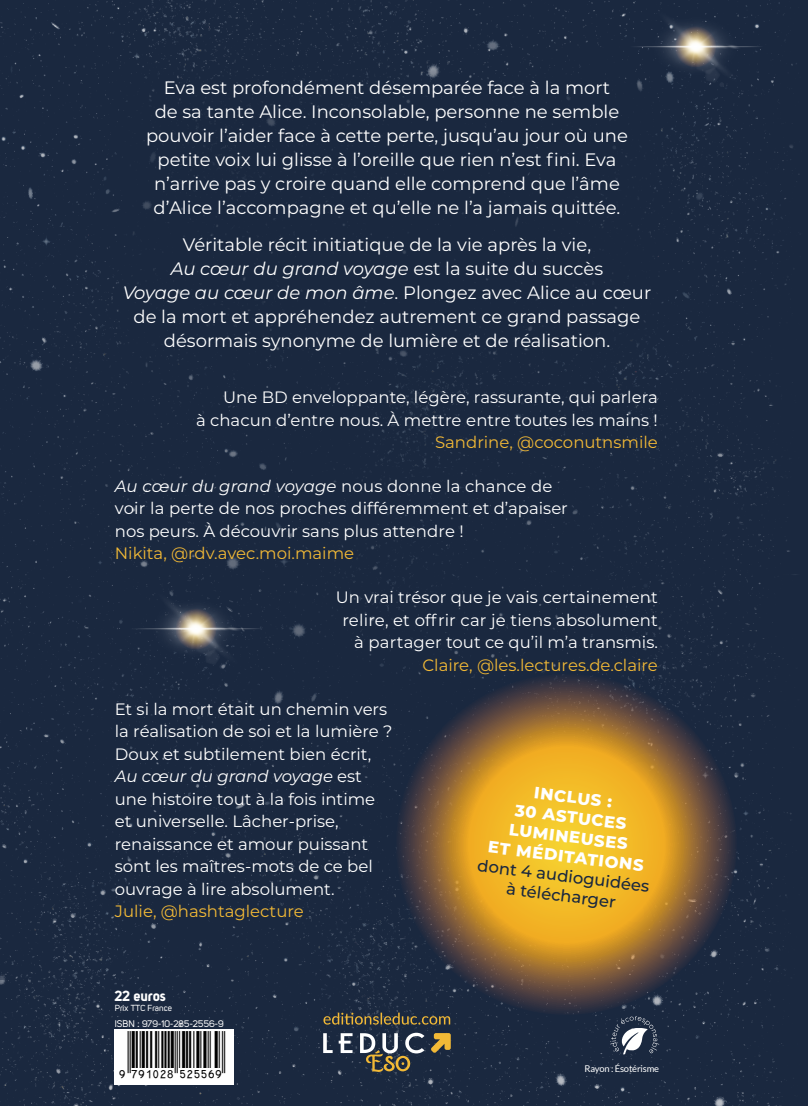
<style>
.page{position:relative;width:808px;height:1106px;background:#1a283f}
.page>*{position:absolute;margin:0;border:0;box-sizing:border-box;transform-origin:0 0}
.t1{font:18px/24px "Montserrat";color:#fff;text-align:center}
.t2{font:16.5px/22.5px "Montserrat";color:#fff;text-align:right}
.t3{font:800 16.35px/19.6px "Montserrat";color:#fff;text-align:center}
.t4{font:14.55px "Uni Sans Bold";color:#fff}
.t5{font:9.45px "Uni Sans Regular";color:#fff}
.t6{font:9.3px "Lato";letter-spacing:-.02em;color:#fff}
.t7{font:8.7px "Uni Sans Regular";color:#fff}
.s1{font-style:italic}
.s2{color:#f2b936}
.s3{font-weight:500;color:#1a283f}
</style>
<div class="page">
<div style="left:0;top:729px;width:134px;height:377px;background:#1a283f"></div>
<div style="left:86px;top:47px;width:602px;height:337px;background:#1a283f"></div>
<svg style="left:610px;top:1025px;width:49px;height:29px"></svg>
<svg style="left:323px;top:1033px;width:10px;height:20px"></svg>
<svg style="left:339px;top:1033px;width:13px;height:20px"></svg>
<svg style="left:360px;top:1032px;width:64px;height:40px;background:#5f6262"></svg>
<svg style="left:431px;top:1033px;width:20px;height:20px"></svg>
<svg style="left:323px;top:1012px;width:62px;height:12px"></svg>
<div style="left:115px;top:1029px;width:119px;height:55px;background:#fff"></div>
<img style="left:539px;top:0;width:269px;height:148px">
<svg style="left:385px;top:673px;width:362px;height:352px;background:#7d6436"></svg>
<img style="left:40px;top:540px;width:297px;height:190px">
<p class="t1" style="left:146px;top:75px;width:483px">Eva est profondément désemparée face à la mort<br>de sa tante Alice. Inconsolable, personne ne semble pouvoir l’aider face à cette perte, jusqu’au jour où une petite voix lui glisse à l’oreille que rien n’est fini. Eva n’arrive pas y croire quand elle comprend que l’âme d’Alice l’accompagne et qu’elle ne l’a jamais quittée.</p>
<p class="t1" style="left:123px;top:232px;width:530px">Véritable récit initiatique de la vie après la vie,<br><span class="s1">Au cœur du grand voyage</span> est la suite du succès<br><span class="s1">Voyage au cœur de mon âme</span>. Plongez avec Alice au cœur de la mort et appréhendez autrement ce grand passage désormais synonyme de lumière et de réalisation.</p>
<p class="t2" style="left:196px;top:385px;width:463px">Une BD enveloppante, légère, rassurante, qui parlera<br>à chacun d’entre nous. À mettre entre toutes les mains !<br><span class="s2">Sandrine, @coconutnsmile</span></p>
<p class="t2" style="left:115px;top:474px;width:455px;text-align:left"><span class="s1">Au cœur du grand voyage</span> nous donne la chance de voir la perte de nos proches différemment et d’apaiser nos peurs. À découvrir sans plus attendre !<br><span class="s2">Nikita, @rdv.avec.moi.maime</span></p>
<p class="t2" style="left:336px;top:585px;width:324px">Un vrai trésor que je vais certainement relire, et offrir car je tiens absolument à partager tout ce qu’il m’a transmis.<br><span class="s2">Claire, @les.lectures.de.claire</span></p>
<p class="t2" style="left:115px;top:697px;width:279px;text-align:left">Et si la mort était un chemin vers la réalisation de soi et la lumière ?<br>Doux et subtilement bien écrit,<br><span class="s1">Au cœur du grand voyage</span> est une histoire tout à la fois intime et universelle. Lâcher-prise, renaissance et amour puissant sont les maîtres-mots de ce bel ouvrage à lire absolument.<br><span class="s2">Julie, @hashtaglecture</span></p>
<p class="t3" style="left:488px;top:776px;width:175px;rotate:7deg">INCLUS :<br>30 ASTUCES<br>LUMINEUSES<br>ET MÉDITATIONS <span class="s3">dont 4 audioguidées à télécharger</span></p>
<p class="t4" style="left:115px;top:986px;width:53px">22 euros</p>
<p class="t7" style="left:115px;top:1003px;width:59px">Prix TTC France</p>
<p class="t5" style="left:115px;top:1018px;width:111px">ISBN : 979-10-285-2556-9</p>
<p class="t6" style="left:585px;top:1063px;width:76px">Rayon : Ésotérisme</p>
</div>
